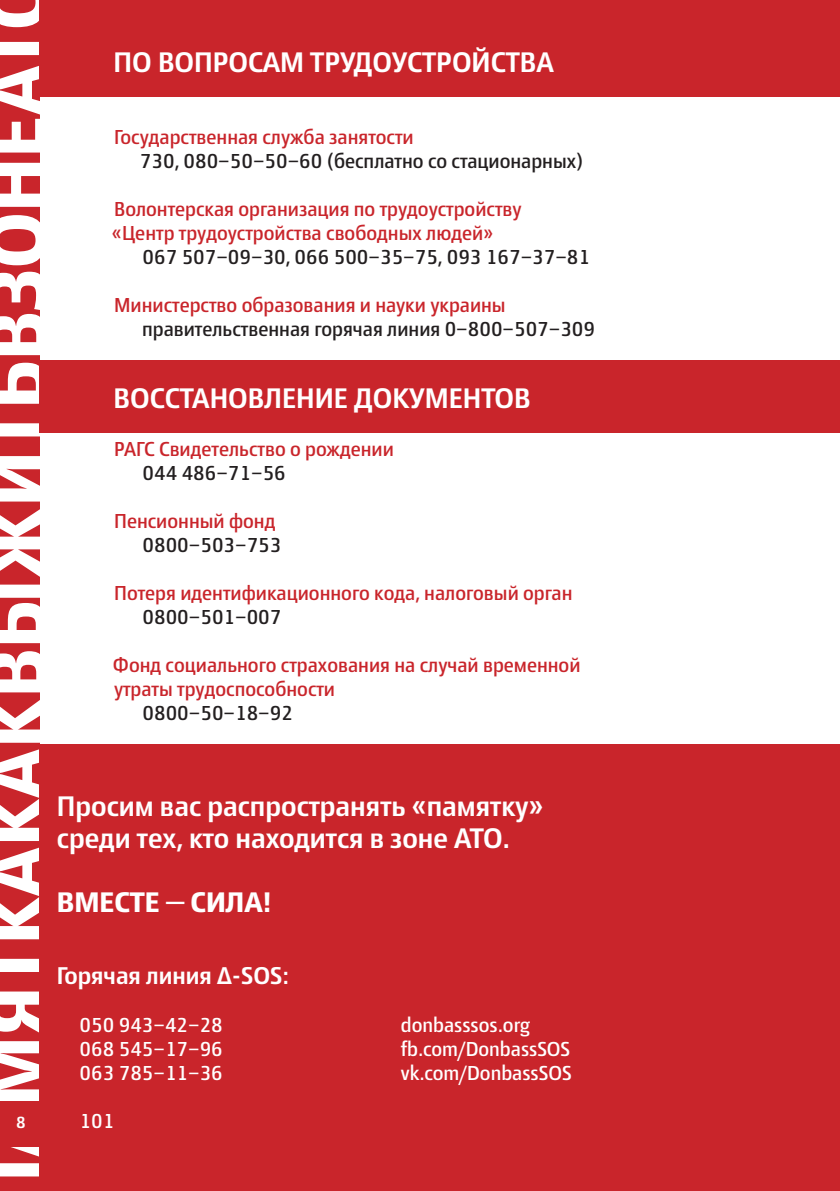
<style>
.page{position:relative;width:840px;height:1191px;background:#fff}
.page>*{position:absolute;margin:0;border:0;box-sizing:border-box;transform-origin:0 0}
.t1{font:500 28px/32px "Den Haag Narrow";color:#fff}
.t2{font:600 28px "Den Haag Narrow";color:#fff}
.t3{font:500 24px "Den Haag Narrow";color:#fff}
.t4{font:20px/24px "Den Haag Narrow";color:#c9252b}
.t5{font:20px "Den Haag Narrow";color:#231f20}
.t6{font:20px/24px "Den Haag Narrow";color:#fff;text-align:justify}
.t7{font:500 16px "Den Haag Narrow";color:#fff}
</style>
<div class="page">
<svg style="left:0;top:0;width:45px;height:1191px"></svg>
<div style="left:0;top:1101px;width:40px;height:45px;background:#c9252b"></div>
<div style="left:40px;top:744px;width:799px;height:447px;background:#c9252b"></div>
<div style="left:40px;top:0;width:799px;height:96px;background:#c9252b"></div>
<div style="left:39px;top:360px;width:799px;height:73px;background:#c9252b"></div>
<p class="t7" style="left:16px;top:1113px;width:11px">8</p>
<h1 class="t1" style="left:113px;top:48px;width:441px">ПО ВОПРОСАМ ТРУДОУСТРОЙСТВА</h1>
<p class="t4" style="left:114px;top:126px;width:301px">Государственная служба занятости</p>
<p class="t5" style="left:140px;top:149px;width:445px">730, 080–50–50–60 (бесплатно со стационарных)</p>
<p class="t4" style="left:112px;top:198px;width:411px">Волонтерская организация по трудоустройству «Центр трудоустройства свободных людей»</p>
<p class="t5" style="left:142px;top:245px;width:449px">067 507–09–30, 066 500–35–75, 093 167–37–81</p>
<p class="t4" style="left:114px;top:294px;width:393px">Министерство образования и науки украины</p>
<p class="t5" style="left:142px;top:317px;width:454px">правительственная горячая линия 0–800–507–309</p>
<h1 class="t1" style="left:113px;top:384px;width:418px">ВОССТАНОВЛЕНИЕ ДОКУМЕНТОВ</h1>
<p class="t4" style="left:114px;top:438px;width:281px">РАГС Свидетельство о рождении</p>
<p class="t5" style="left:142px;top:461px;width:145px">044 486–71–56</p>
<p class="t4" style="left:114px;top:510px;width:163px">Пенсионный фонд</p>
<p class="t5" style="left:142px;top:533px;width:140px">0800–503–753</p>
<p class="t4" style="left:114px;top:582px;width:459px">Потеря идентификационного кода, налоговый орган</p>
<p class="t5" style="left:142px;top:605px;width:140px">0800–501–007</p>
<p class="t4" style="left:113px;top:654px;width:469px">Фонд социального страхования на случай временной утраты трудоспособности</p>
<p class="t5" style="left:142px;top:701px;width:152px">0800–50–18–92</p>
<h1 class="t1" style="left:57px;top:792px;width:487px">Просим вас распространять «памятку» среди тех, кто находится в зоне АТО.</h1>
<h1 class="t2" style="left:57px;top:886px;width:216px">ВМЕСТЕ—СИЛА!</h1>
<p class="t3" style="left:57px;top:961px;width:233px">Горячая линия ∆-SOS:</p>
<p class="t6" style="left:80px;top:1014px;width:145px">050 943–42–28<br>068 545–17–96<br>063 785–11–36</p>
<p class="t6" style="left:80px;top:1110px;width:36px">101</p>
<p class="t6" style="left:400px;top:1014px;width:172px;text-align:left">donbasssos.org fb.com/DonbassSOS vk.com/DonbassSOS</p>
</div>
